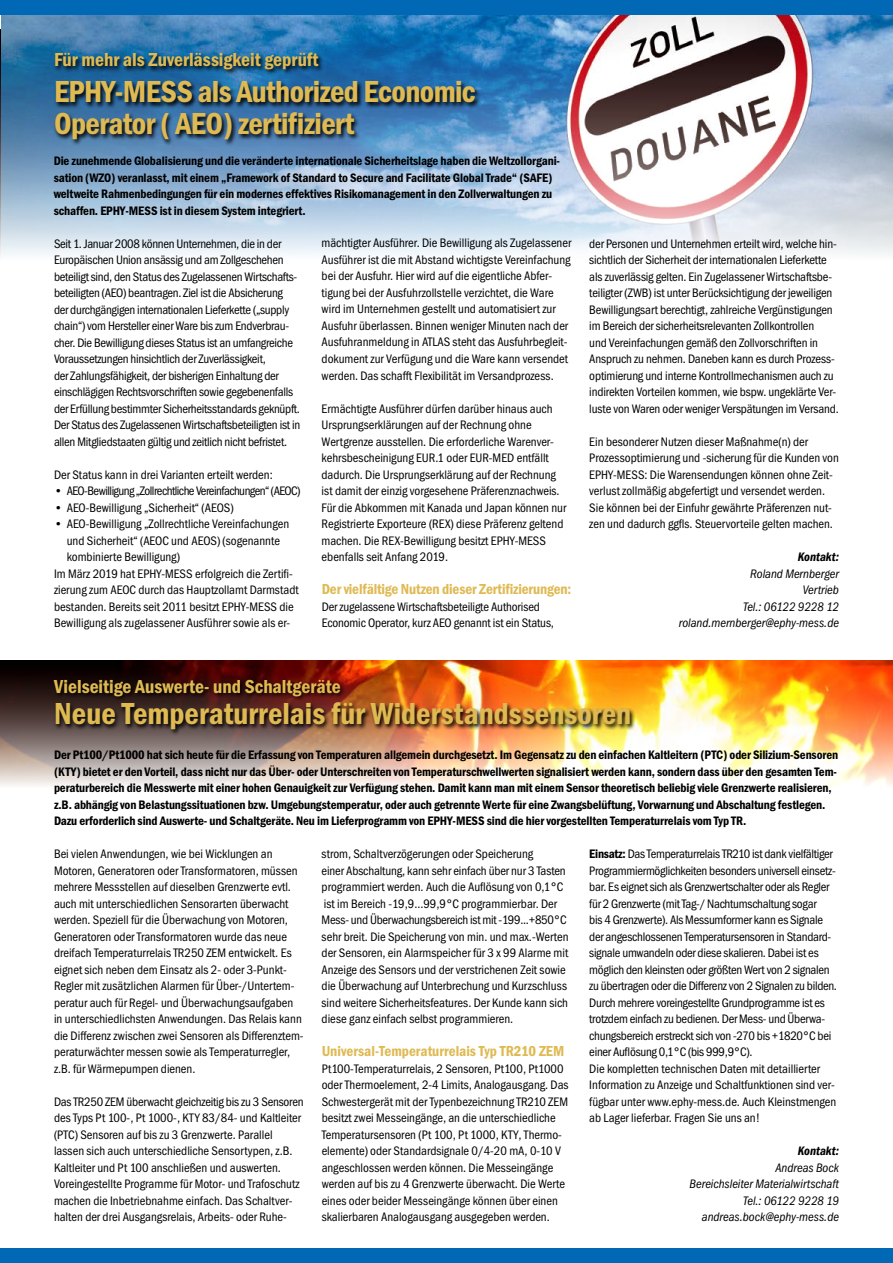
<style>
.page{position:relative;width:893px;height:1263px;background:#fff}
.page>*{position:absolute;margin:0;border:0;box-sizing:border-box;transform-origin:0 0}
.t1{font:600 condensed 31.5px/31.5px "Franklin Gothic";letter-spacing:-.005em;color:#dfba53}
.t2{font:600 condensed 19.5px "Franklin Gothic";color:#dfba53}
.t3{font:600 condensed 15px "Franklin Gothic";letter-spacing:-.01em;color:#dfba53}
.t4{font:condensed 12.75px/16.5px "Franklin Gothic";letter-spacing:-.005em;color:#000}
.t5{font:600 condensed 12.75px/16.5px "Franklin Gothic";letter-spacing:-.01em;color:#000}
.t6{font:italic condensed 12.75px/16.5px "Franklin Gothic";letter-spacing:-.005em;color:#000;text-align:right}
.t7{font:condensed 12.75px "Franklin Gothic";letter-spacing:-.04em;color:#000}
.t8{font:italic 600 condensed 12.75px "Franklin Gothic";color:#000}
.s1{font-weight:600}
</style>
<div class="page">
<img style="left:1px;top:14px;width:892px;height:15px">
<img style="left:0;top:29px;width:893px;height:227px">
<img style="left:0;top:660px;width:893px;height:126px">
<div style="left:0;top:0;width:893px;height:14px;background:#0068b5"></div>
<svg style="left:53px;top:51px;width:428px;height:95px;background:#265a87"></svg>
<img style="left:52px;top:678px;width:583px;height:58px">
<div style="left:0;top:1248px;width:893px;height:15px;background:#0068b5"></div>
<h2 class="t2" style="left:54px;top:49px;width:266px">Für mehr als Zuverlässigkeit geprüft</h2>
<h1 class="t1" style="left:54px;top:76px;width:423px">EPHY-MESS als Authorized Economic<br>Operator ( AEO) zertifiziert</h1>
<p class="t5" style="left:54px;top:153px;width:508px">Die zunehmende Globalisierung und die veränderte internationale Sicherheitslage haben die Weltzollorgani&shy;sation (WZO) veranlasst, mit einem „Framework of Standard to Secure and Facilitate Global Trade“ (SAFE) weltweite Rahmenbedingungen für ein modernes effektives Risikomanagement in den Zollverwaltungen zu schaffen. EPHY-MESS ist in diesem System integriert.</p>
<p class="t4" style="left:54px;top:235px;width:248px">Seit 1. Januar 2008 können Unternehmen, die in der Europäischen Union ansässig und am Zollgeschehen beteiligt sind, den Status des Zugelassenen Wirtschafts&shy;beteiligten (AEO) beantragen. Ziel ist die Absicherung der durchgängigen internationalen Lieferkette („supply chain“) vom Hersteller einer Ware bis zum Endverbrau&shy;cher. Die Bewilligung dieses Status ist an umfangreiche Voraussetzungen hinsichtlich der Zuverlässigkeit,<br>der Zahlungsfähigkeit, der bisherigen Einhaltung der einschlägigen Rechtsvorschriften sowie gegebenenfalls der Erfüllung bestimmter Sicherheitsstandards geknüpft.<br>Der Status des Zugelassenen Wirtschaftsbeteiligten ist in allen Mitgliedstaaten gültig und zeitlich nicht befristet.</p>
<p class="t4" style="left:54px;top:466px;width:220px">Der Status kann in drei Varianten erteilt werden:</p>
<p class="t7" style="left:54px;top:484px;width:248px">• AEO-Bewilligung „Zollrechtliche Vereinfachungen“ (AEOC)</p>
<p class="t4" style="left:54px;top:499px;width:181px">• AEO-Bewilligung „Sicherheit“ (AEOS)</p>
<p class="t4" style="left:54px;top:516px;width:237px">• AEO-Bewilligung „Zollrechtliche Vereinfachungen</p>
<p class="t4" style="left:67px;top:532px;width:215px">und Sicherheit“ (AEOC und AEOS) (sogenannte</p>
<p class="t4" style="left:67px;top:549px;width:115px">kombinierte Bewilligung)</p>
<p class="t4" style="left:54px;top:565px;width:240px">Im März 2019 hat EPHY-MESS erfolgreich die Zertifi-</p>
<p class="t4" style="left:54px;top:582px;width:246px">zierung zum AEOC durch das Hauptzollamt Darmstadt</p>
<p class="t4" style="left:54px;top:598px;width:241px">bestanden. Bereits seit 2011 besitzt EPHY-MESS die</p>
<p class="t4" style="left:54px;top:615px;width:238px">Bewilligung als zugelassener Ausführer sowie als er-</p>
<p class="t4" style="left:322px;top:235px;width:251px">mächtigter Ausführer. Die Bewilligung als Zugelassener Ausführer ist die mit Abstand wichtigste Vereinfachung bei der Ausfuhr. Hier wird auf die eigentliche Abfer&shy;tigung bei der Ausfuhrzollstelle verzichtet, die Ware wird im Unternehmen gestellt und automatisiert zur Ausfuhr überlassen. Binnen weniger Minuten nach der Ausfuhranmeldung in ATLAS steht das Ausfuhrbegleit&shy;dokument zur Verfügung und die Ware kann versendet werden. Das schafft Flexibilität im Versandprozess.</p>
<p class="t4" style="left:322px;top:400px;width:246px">Ermächtigte Ausführer dürfen darüber hinaus auch Ursprungserklärungen auf der Rechnung ohne Wertgrenze ausstellen. Die erforderliche Warenver&shy;kehrsbescheinigung EUR.1 oder EUR-MED entfällt dadurch. Die Ursprungserklärung auf der Rechnung ist damit der einzig vorgesehene Präferenznachweis.<br>Für die Abkommen mit Kanada und Japan können nur Registrierte Exporteure (REX) diese Präferenz geltend machen. Die REX-Bewilligung besitzt EPHY-MESS ebenfalls seit Anfang 2019.</p>
<p class="t3" style="left:322px;top:581px;width:251px">Der vielfältige Nutzen dieser Zertifizierungen:</p>
<p class="t4" style="left:322px;top:598px;width:234px">Der zugelassene Wirtschaftsbeteiligte Authorised<br>Economic Operator, kurz AEO genannt ist ein Status,</p>
<p class="t4" style="left:589px;top:235px;width:251px">der Personen und Unternehmen erteilt wird, welche hin&shy;sichtlich der Sicherheit der internationalen Lieferkette als zuverlässig gelten. Ein Zugelassener Wirtschaftsbe&shy;teiligter (ZWB) ist unter Berücksichtigung der jeweiligen Bewilligungsart berechtigt, zahlreiche Vergünstigungen im Bereich der sicherheitsrelevanten Zollkontrollen<br>und Vereinfachungen gemäß den Zollvorschriften in Anspruch zu nehmen. Daneben kann es durch Prozess&shy;optimierung und interne Kontrollmechanismen auch zu indirekten Vorteilen kommen, wie bspw. ungeklärte Ver&shy;luste von Waren oder weniger Verspätungen im Versand.</p>
<p class="t4" style="left:589px;top:433px;width:251px">Ein besonderer Nutzen dieser Maßnahme(n) der Prozessoptimierung und -sicherung für die Kunden von EPHY-MESS: Die Warensendungen können ohne Zeit&shy;verlust zollmäßig abgefertigt und versendet werden.<br>Sie können bei der Einfuhr gewährte Präferenzen nut&shy;zen und dadurch ggfls. Steuervorteile gelten machen.</p>
<p class="t8" style="left:798px;top:550px;width:43px">Kontakt:</p>
<p class="t6" style="left:679px;top:565px;width:162px">Roland Mernberger<br>Vertrieb<br>Tel.: 06122 9228 12 roland.mernberger@ephy-mess.de</p>
<h2 class="t2" style="left:54px;top:675px;width:288px">Vielseitige Auswerte- und Schaltgeräte</h2>
<h1 class="t1" style="left:54px;top:698px;width:579px">Neue Temperaturrelais für Widerstandssensoren</h1>
<p class="t5" style="left:54px;top:747px;width:786px">Der Pt100/Pt1000 hat sich heute für die Erfassung von Temperaturen allgemein durchgesetzt. Im Gegensatz zu den einfachen Kaltleitern (PTC) oder Silizium-Sensoren (KTY) bietet er den Vorteil, dass nicht nur das Über- oder Unterschreiten von Temperaturschwellwerten signalisiert werden kann, sondern dass über den gesamten Tem&shy;peraturbereich die Messwerte mit einer hohen Genauigkeit zur Verfügung stehen. Damit kann man mit einem Sensor theoretisch beliebig viele Grenzwerte realisieren, z.B. abhängig von Belastungssituationen bzw. Umgebungstemperatur, oder auch getrennte Werte für eine Zwangsbelüftung, Vorwarnung und Abschaltung festlegen.<br>Dazu erforderlich sind Auswerte- und Schaltgeräte. Neu im Lieferprogramm von EPHY-MESS sind die hier vorgestellten Temperaturrelais vom Typ TR.</p>
<p class="t4" style="left:54px;top:846px;width:251px">Bei vielen Anwendungen, wie bei Wicklungen an Motoren, Generatoren oder Transformatoren, müssen mehrere Messstellen auf dieselben Grenzwerte evtl. auch mit unterschiedlichen Sensorarten überwacht werden. Speziell für die Überwachung von Motoren, Generatoren oder Transformatoren wurde das neue dreifach Temperaturrelais TR250 ZEM entwickelt. Es eignet sich neben dem Einsatz als 2- oder 3-Punkt-Regler mit zusätzlichen Alarmen für Über-/Untertem&shy;peratur auch für Regel- und Überwachungsaufgaben in unterschiedlichsten Anwendungen. Das Relais kann die Differenz zwischen zwei Sensoren als Differenztem&shy;peraturwächter messen sowie als Temperaturregler, z.B. für Wärmepumpen dienen.</p>
<p class="t4" style="left:54px;top:1093px;width:251px">Das TR250 ZEM überwacht gleichzeitig bis zu 3 Sensoren des Typs Pt 100-, Pt 1000-, KTY 83/84- und Kaltleiter (PTC) Sensoren auf bis zu 3 Grenzwerte. Parallel lassen sich auch unterschiedliche Sensortypen, z.B.<br>Kaltleiter und Pt 100 anschließen und auswerten.<br>Voreingestellte Programme für Motor- und Trafoschutz machen die Inbetriebnahme einfach. Das Schaltver&shy;halten der drei Ausgangsrelais, Arbeits- oder Ruhe-</p>
<p class="t4" style="left:322px;top:846px;width:248px">strom, Schaltverzögerungen oder Speicherung<br>einer Abschaltung, kann sehr einfach über nur 3 Tasten programmiert werden. Auch die Auflösung von 0,1°C ist im Bereich -19,9...99,9°C programmierbar. Der Mess- und Überwachungsbereich ist mit -199...+850°C sehr breit. Die Speicherung von min. und max.-Werten der Sensoren, ein Alarmspeicher für 3 x 99 Alarme mit Anzeige des Sensors und der verstrichenen Zeit sowie die Überwachung auf Unterbrechung und Kurzschluss sind weitere Sicherheitsfeatures. Der Kunde kann sich diese ganz einfach selbst programmieren.</p>
<p class="t3" style="left:322px;top:1043px;width:244px">Universal-Temperaturrelais Typ TR210 ZEM</p>
<p class="t4" style="left:322px;top:1060px;width:248px">Pt100-Temperaturrelais, 2 Sensoren, Pt100, Pt1000 oder Thermoelement, 2-4 Limits, Analogausgang. Das Schwestergerät mit der Typenbezeichnung TR210 ZEM besitzt zwei Messeingänge, an die unterschiedliche Temperatursensoren (Pt 100, Pt 1000, KTY, Thermo&shy;elemente) oder Standardsignale 0/4-20 mA, 0-10 V angeschlossen werden können. Die Messeingänge werden auf bis zu 4 Grenzwerte überwacht. Die Werte eines oder beider Messeingänge können über einen skalierbaren Analogausgang ausgegeben werden.</p>
<p class="t4" style="left:589px;top:846px;width:249px"><span class="s1">Einsatz:</span> Das Temperaturrelais TR210 ist dank vielfältiger Programmiermöglichkeiten besonders universell einsetz&shy;bar. Es eignet sich als Grenzwertschalter oder als Regler für 2 Grenzwerte (mit Tag-/ Nachtumschaltung sogar<br>bis 4 Grenzwerte). Als Messumformer kann es Signale der angeschlossenen Temperatursensoren in Standard&shy;signale umwandeln oder diese skalieren. Dabei ist es möglich den kleinsten oder größten Wert von 2 signalen zu übertragen oder die Differenz von 2 Signalen zu bilden.<br>Durch mehrere voreingestellte Grundprogramme ist es trotzdem einfach zu bedienen. Der Mess- und Überwa&shy;chungsbereich erstreckt sich von -270 bis +1820°C bei einer Auflösung 0,1°C (bis 999,9°C).<br>Die kompletten technischen Daten mit detaillierter Information zu Anzeige und Schaltfunktionen sind ver&shy;fügbar unter www.ephy-mess.de. Auch Kleinstmengen ab Lager lieferbar. Fragen Sie uns an!</p>
<p class="t8" style="left:798px;top:1144px;width:43px">Kontakt:</p>
<p class="t6" style="left:690px;top:1159px;width:151px">Andreas Bock<br>Bereichsleiter Materialwirtschaft<br>Tel.: 06122 9228 19 andreas.bock@ephy-mess.de</p>
</div>
